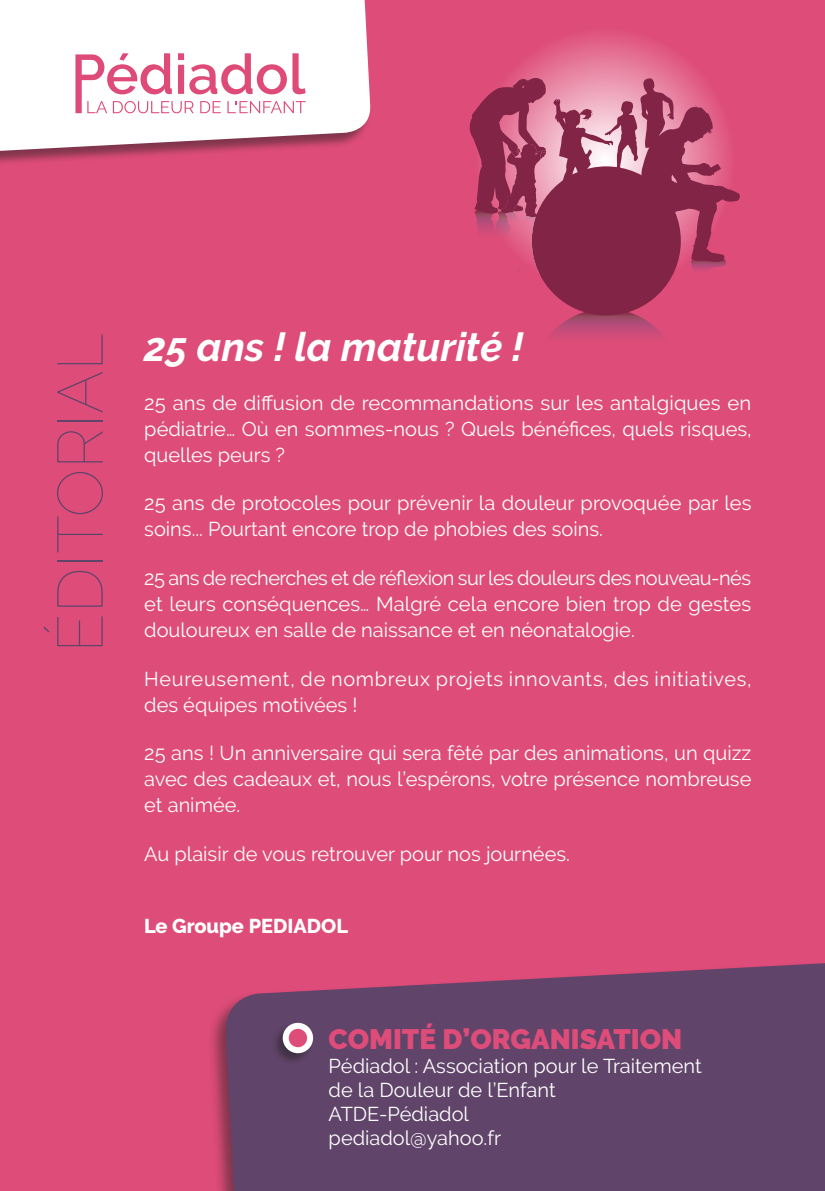
<style>
.page{position:relative;width:825px;height:1191px;background:#de4c79}
.page>*{position:absolute;margin:0;border:0;box-sizing:border-box;transform-origin:0 0}
.t1{font:100 64px "Raleway";color:#604469}
.t2{font:italic 700 40px "Raleway";color:#fff}
.t3{font:900 28px "Raleway";color:#de4c79}
.t4{font:20px/26px "Raleway";color:#fff;text-align:justify}
.t5{font:20px/26px "Raleway";letter-spacing:.04em;color:#fff}
.t6{font:800 20px "Raleway";color:#fff}
</style>
<div class="page">
<div style="left:208px;top:961px;width:617px;height:230px;background:#231f20;opacity:.5"></div>
<svg style="left:224px;top:963px;width:601px;height:228px;background:#69446a"></svg>
<div style="left:0;top:0;width:371px;height:166px;background:#231f20;opacity:.5"></div>
<svg style="left:0;top:0;width:371px;height:152px;background:#f6eaed"></svg>
<svg style="left:75px;top:53px;width:231px;height:60px"></svg>
<div style="left:271px;top:1023px;width:42px;height:41px;background:#231f20;opacity:.5"></div>
<div style="left:286px;top:1025px;width:24px;height:25px;background:#de4c79;border-radius:50%"></div>
<div style="left:283px;top:1022px;width:30px;height:31px;border:6px solid #fff;border-radius:50%"></div>
<svg style="left:474px;top:27px;width:261px;height:266px"></svg>
<svg style="left:469px;top:78px;width:271px;height:259px"></svg>
<h1 class="t1" style="left:43px;top:652px;width:320px;rotate:-90deg">ÉDITORIAL</h1>
<h2 class="t2" style="left:144px;top:324px;width:381px">25 ans ! la maturité !</h2>
<p class="t4" style="left:144px;top:389px;width:609px">25 ans de diffusion de recommandations sur les antalgiques en pédiatrie… Où en sommes-nous ? Quels bénéfices, quels risques, quelles peurs ?</p>
<p class="t4" style="left:144px;top:490px;width:609px">25 ans de protocoles pour prévenir la douleur provoquée par les soins... Pourtant encore trop de phobies des soins.</p>
<p class="t4" style="left:144px;top:565px;width:608px">25 ans de recherches et de réflexion sur les douleurs des nouveau-nés et leurs conséquences… Malgré cela encore bien trop de gestes douloureux en salle de naissance et en néonatalogie.</p>
<p class="t5" style="left:144px;top:665px;width:609px">Heureusement, de nombreux projets innovants, des initiatives, des équipes motivées !</p>
<p class="t4" style="left:144px;top:740px;width:609px">25 ans ! Un anniversaire qui sera fêté par des animations, un quizz avec des cadeaux et, nous l’espérons, votre présence nombreuse et animée.</p>
<p class="t4" style="left:144px;top:841px;width:427px">Au plaisir de vous retrouver pour nos journées.</p>
<p class="t6" style="left:144px;top:915px;width:205px">Le Groupe PEDIADOL</p>
<h3 class="t3" style="left:329px;top:1023px;width:355px">COMITÉ D’ORGANISATION</h3>
<p class="t4" style="left:329px;top:1054px;width:375px;line-height:24px;text-align:left">Pédiadol : Association pour le Traitement de la Douleur de l’Enfant<br>ATDE-Pédiadol<br>pediadol@yahoo.fr</p>
</div>
